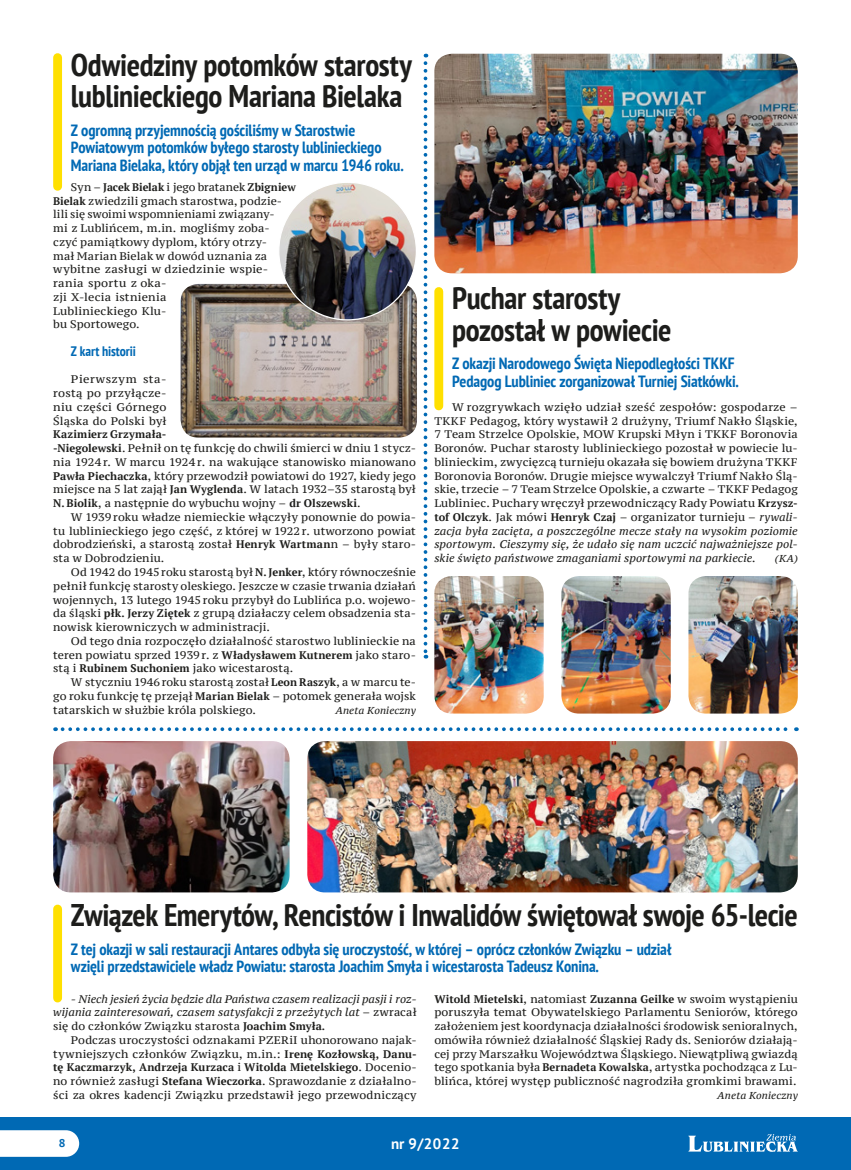
<style>
.page{position:relative;width:851px;height:1170px;background:#fff}
.page>*{position:absolute;margin:0;border:0;box-sizing:border-box;transform-origin:0 0}
._3_tytul{font:700 condensed 31.25px/31.9px "PT Sans";letter-spacing:-.01em;color:#1d1d1b}
._2_lid{font:700 condensed 16.25px/17.5px "PT Sans";letter-spacing:-.005em;color:#0069b4}
.t1{font:700 15px "PT Sans";color:#fff}
._7_srodtytul{font:700 condensed 13.75px "PT Sans";letter-spacing:-.005em;color:#0069b4}
.t2{font:700 11.25px "PT Sans Caption";color:#0069b4}
._1_txt{font:11px/13.8px "PT Serif Caption";letter-spacing:.01em;color:#1d1d1b;text-align:justify}
._1_txt-2{font:italic 11px/13.8px "PT Serif Caption";letter-spacing:.01em;color:#1d1d1b;text-align:justify}
._4_podpis{font:italic 10px "PT Serif Caption";letter-spacing:.015em;color:#1d1d1b}
._1_txt-3{font:italic 10px "PT Serif Caption";letter-spacing:.01em;color:#1d1d1b}
.s1{font-family:"PT Serif";font-weight:700}
.s2{font-style:italic}
.s3{font-style:normal}
.s4{font-family:"PT Serif";font-weight:700;font-style:normal}
</style>
<div class="page">
<div style="left:0;top:1116px;width:850px;height:53px;background:#0069b4"></div>
<svg style="left:0;top:1130px;width:79px;height:26px;background:#f4f8fb"></svg>
<svg style="left:688px;top:1134px;width:109px;height:17px"></svg>
<img style="left:434px;top:54px;width:363px;height:219px">
<div style="left:434px;top:291px;width:9px;height:115px;background:#ffe000"></div>
<div style="left:53px;top:908px;width:9px;height:89px;background:#ffe000"></div>
<svg style="left:63px;top:727px;width:733px;height:4px"></svg>
<svg style="left:423px;top:63px;width:4px;height:595px"></svg>
<div style="left:53px;top:58px;width:9px;height:128px;background:#ffe000"></div>
<img style="left:307px;top:741px;width:490px;height:151px">
<img style="left:53px;top:741px;width:236px;height:151px">
<img style="left:434px;top:576px;width:109px;height:137px">
<img style="left:561px;top:576px;width:109px;height:137px">
<img style="left:688px;top:576px;width:109px;height:137px">
<img style="left:181px;top:284px;width:236px;height:153px">
<img style="left:279px;top:182px;width:137px;height:138px;border-radius:69px">
<p class="_3_tytul" style="left:71px;top:48px;width:342px">Odwiedziny potomków starosty lublinieckiego Mariana Bielaka</p>
<p class="_2_lid" style="left:71px;top:121px;width:334px">Z ogromną przyjemnością gościliśmy w Starostwie<br>Powiatowym potomków byłego starosty lublinieckiego<br>Mariana Bielaka, który objął ten urząd w marcu 1946 roku.</p>
<p class="_1_txt" style="left:53px;top:180px;width:244px;text-align:left;text-indent:18px">Syn – <span class="s1">Jacek Bielak</span> i jego bratanek <span class="s1">Zbigniew<br>Bielak</span> zwiedzili gmach starostwa, podzie&shy;lili się swoimi wspomnieniami związany-<br>mi z Lublińcem, m.in. mogliśmy zoba&shy;czyć pamiątkowy dyplom, który otrzy-<br>mał Marian Bielak w dowód uznania za wybitne zasługi w dziedzinie wspie&shy;rania sportu z oka-<br>zji X-‑lecia istnienia<br>Lublinieckiego Klu-<br>bu Sportowego.</p>
<p class="_7_srodtytul" style="left:71px;top:342px;width:67px">Z kart historii</p>
<p class="_1_txt" style="left:53px;top:372px;width:364px;text-align:left;text-indent:18px">Pierwszym sta-<br>rostą po przyłącze-<br>niu części Górnego<br>Śląska do Polski był<br><span class="s1">Kazimierz Grzymała-<br>‑Niegolewski</span>. Pełnił on tę funkcję do chwili śmierci w dniu 1 stycz&shy;nia 1924 r. W marcu 1924 r. na wakujące stanowisko mianowano <span class="s1">Pawła Piechaczka</span>, który przewodził powiatowi do 1927, kiedy jego miejsce na 5 lat zajął <span class="s1">Jan Wyglenda</span>. W latach 1932–35 starostą był <span class="s1">N. Biolik</span>, a następnie do wybuchu wojny – <span class="s1">dr Olszewski</span>.</p>
<p class="_1_txt" style="left:53px;top:510px;width:364px;text-indent:18px">W 1939 roku władze niemieckie włączyły ponownie do powia&shy;tu lublinieckiego jego część, z której w 1922 r. utworzono powiat dobrodzieński, a starostą został <span class="s1">Henryk Wartman</span>n – były staro&shy;sta w Dobrodzieniu.</p>
<p class="_1_txt" style="left:53px;top:565px;width:364px;text-indent:18px">Od 1942 do 1945 roku starostą był <span class="s1">N.Jenker</span>, który równocześnie pełnił funkcję starosty oleskiego. Jeszcze w czasie trwania działań wojennych, 13 lutego 1945 roku przybył do Lublińca p.o. wojewo&shy;da śląski <span class="s1">płk. Jerzy Ziętek</span> z grupą działaczy celem obsadzenia sta&shy;nowisk kierowniczych w administracji.</p>
<p class="_1_txt" style="left:53px;top:634px;width:364px;text-indent:18px">Od tego dnia rozpoczęło działalność starostwo lublinieckie na teren powiatu sprzed 1939 r. z <span class="s1">Władysławem Kutnerem</span> jako staro&shy;stą i <span class="s1">Rubinem Suchoniem</span> jako wicestarostą.</p>
<p class="_1_txt" style="left:53px;top:675px;width:364px;text-indent:18px">W styczniu 1946 roku starostą został <span class="s1">Leon Raszyk</span>, a w marcu te&shy;go roku funkcję tę przejął <span class="s1">Marian Bielak</span> – potomek generała wojsk tatarskich w służbie króla polskiego.</p>
<p class="_1_txt-3" style="left:335px;top:703px;width:82px">Aneta Konieczny</p>
<p class="_3_tytul" style="left:452px;top:281px;width:221px">Puchar starosty pozostał w powiecie</p>
<p class="_2_lid" style="left:452px;top:354px;width:288px">Z okazji Narodowego Święta Niepodległości TKKF<br>Pedagog Lubliniec zorganizował Turniej Siatkówki.</p>
<p class="_1_txt" style="left:434px;top:400px;width:365px;text-indent:18px">W rozgrywkach wzięło udział sześć zespołów: gospodarze – TKKF Pedagog, który wystawił 2 drużyny, Triumf Nakło Śląskie, 7 Team Strzelce Opolskie, MOW Krupski Młyn i TKKF Boronovia Boronów. Puchar starosty lublinieckiego pozostał w powiecie lu&shy;blinieckim, zwycięzcą turnieju okazała się bowiem drużyna TKKF Boronovia Boronów. Drugie miejsce wywalczył Triumf Nakło Ślą&shy;skie, trzecie – 7 Team Strzelce Opolskie, a czwarte – TKKF Pedagog Lubliniec. Puchary wręczył przewodniczący Rady Powiatu <span class="s1">Krzysz&shy;tof Olczyk</span>. Jak mówi <span class="s1">Henryk Czaj</span> – organizator turnieju – <span class="s2">rywali&shy;zacja była zacięta, a poszczególne mecze stały na wysokim poziomie sportowym. Cieszymy się, że udało się nam uczcić najważniejsze pol&shy;skie święto państwowe zmaganiami sportowymi na parkiecie.</span></p>
<p class="_4_podpis" style="left:774px;top:552px;width:24px">(KA)</p>
<p class="_3_tytul" style="left:71px;top:898px;width:728px">Związek Emerytów, Rencistów i Inwalidów świętował swoje 65-lecie</p>
<p class="_2_lid" style="left:71px;top:939px;width:602px">Z tej okazji w sali restauracji Antares odbyła się uroczystość, w której – oprócz członków Związku – udział wzięli przedstawiciele władz Powiatu: starosta Joachim Smyła i wicestarosta Tadeusz Konina.</p>
<p class="_1_txt-2" style="left:53px;top:991px;width:365px;text-indent:18px">- Niech jesień życia będzie dla Państwa czasem realizacji pasji i roz&shy;wijania zainteresowań, czasem satysfakcji z przeżytych lat <span class="s3">– zwracał się do członków Związku starosta</span> <span class="s4">Joachim Smyła.</span></p>
<p class="_1_txt" style="left:53px;top:1032px;width:365px;text-indent:18px">Podczas uroczystości odznakami PZERiI uhonorowano najak&shy;tywniejszych członków Związku, m.in.: <span class="s1">Irenę Kozłowską, Danu&shy;tę Kaczmarzyk, Andrzeja Kurzaca</span> i <span class="s1">Witolda Mietelskiego</span>. Docenio&shy;no również zasługi <span class="s1">Stefana Wieczorka</span>. Sprawozdanie z działalno&shy;ści za okres kadencji Związku przedstawił jego przewodniczący</p>
<p class="_1_txt" style="left:434px;top:991px;width:365px"><span class="s1">Witold Mietelski</span>, natomiast <span class="s1">Zuzanna Geilke</span> w swoim wystąpieniu poruszyła temat Obywatelskiego Parlamentu Seniorów, którego założeniem jest koordynacja działalności środowisk senioralnych, omówiła również działalność Śląskiej Rady ds. Seniorów działają&shy;cej przy Marszałku Województwa Śląskiego. Niewątpliwą gwiazdą tego spotkania była <span class="s1">Bernadeta Kowalska</span>, artystka pochodząca z Lu&shy;blińca, której występ publiczność nagrodziła gromkimi brawami.</p>
<p class="_4_podpis" style="left:717px;top:1088px;width:82px">Aneta Konieczny</p>
<p class="t2" style="left:58px;top:1135px;width:9px">8</p>
<h3 class="t1" style="left:391px;top:1133px;width:70px">nr 9/2022</h3>
</div>
